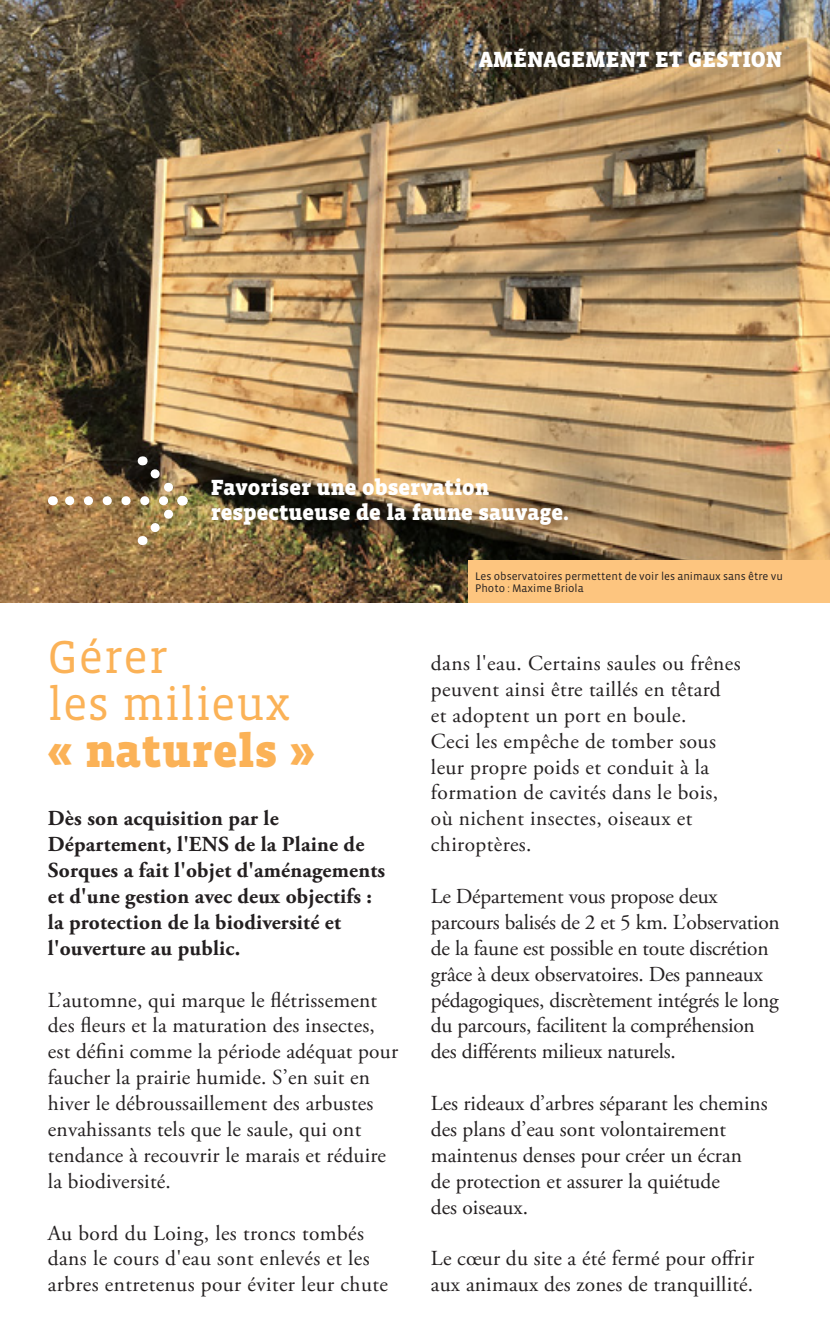
<style>
.page{position:relative;width:830px;height:1340px;background:#fff}
.page>*{position:absolute;margin:0;border:0;box-sizing:border-box;transform-origin:0 0}
.t1{font:47.25px/47.2px "Vista Slab OTCE";letter-spacing:.01em;color:#fbb257}
.t2{font:900 22.5px/24.8px "Vista Slab OTCE";color:#fff}
.t3{font:21.38px/25.9px "Adobe Garamond Pro";letter-spacing:.01em;color:#231f20}
.t4{font:21.38px/25.9px "Adobe Garamond Pro";letter-spacing:-.01em;color:#231f20}
.t5{font:700 21.38px/25.9px "Adobe Garamond Pro";letter-spacing:.01em;color:#231f20}
.t6{font:11.25px/11.2px "Vista Sans OTCE";color:#231f20}
.s1{font-weight:900}
</style>
<div class="page">
<img style="left:0;top:0;width:829px;height:602px">
<div style="left:468px;top:560px;width:361px;height:42px;background:#fdc57f"></div>
<img style="left:62px;top:455px;width:121px;height:91px">
<p class="t2" style="left:479px;top:47px;width:304px">AMÉNAGEMENT ET GESTION</p>
<p class="t2" style="left:210px;top:475px;width:359px">Favoriser une observation respectueuse de la faune sauvage.</p>
<p class="t1" style="left:48px;top:632px;width:268px">Gérer<br>les milieux <span class="s1">« naturels »</span></p>
<p class="t5" style="left:48px;top:806px;width:339px">Dès son acquisition par le<br>Département, l'ENS de la Plaine de<br>Sorques a fait l'objet d'aménagements et d'une gestion avec deux objectifs : la protection de la biodiversité et l'ouverture au public.</p>
<p class="t3" style="left:48px;top:987px;width:351px">L’automne, qui marque le flétrissement des fleurs et la maturation des insectes, est défini comme la période adéquat pour faucher la prairie humide. S’en suit en hiver le débroussaillement des arbustes envahissants tels que le saule, qui ont tendance à recouvrir le marais et réduire la biodiversité.</p>
<p class="t3" style="left:48px;top:1220px;width:341px">Au bord du Loing, les troncs tombés dans le cours d'eau sont enlevés et les arbres entretenus pour éviter leur chute</p>
<p class="t6" style="left:475px;top:571px;width:309px">Les observatoires permettent de voir les animaux sans être vu<br>Photo : Maxime Briola</p>
<p class="t3" style="left:431px;top:651px;width:311px">dans l'eau. Certains saules ou frênes peuvent ainsi être taillés en têtard et adoptent un port en boule.<br>Ceci les empêche de tomber sous leur propre poids et conduit à la formation de cavités dans le bois, où nichent insectes, oiseaux et chiroptères.</p>
<p class="t4" style="left:431px;top:884px;width:350px">Le Département vous propose deux parcours balisés de 2 et 5 km. L’observation de la faune est possible en toute discrétion grâce à deux observatoires. Des panneaux pédagogiques, discrètement intégrés le long du parcours, facilitent la compréhension des différents milieux naturels.</p>
<p class="t3" style="left:431px;top:1091px;width:338px">Les rideaux d’arbres séparant les chemins des plans d’eau sont volontairement maintenus denses pour créer un écran<br>de protection et assurer la quiétude<br>des oiseaux.</p>
<p class="t3" style="left:431px;top:1246px;width:324px">Le cœur du site a été fermé pour offrir aux animaux des zones de tranquillité.</p>
</div>
